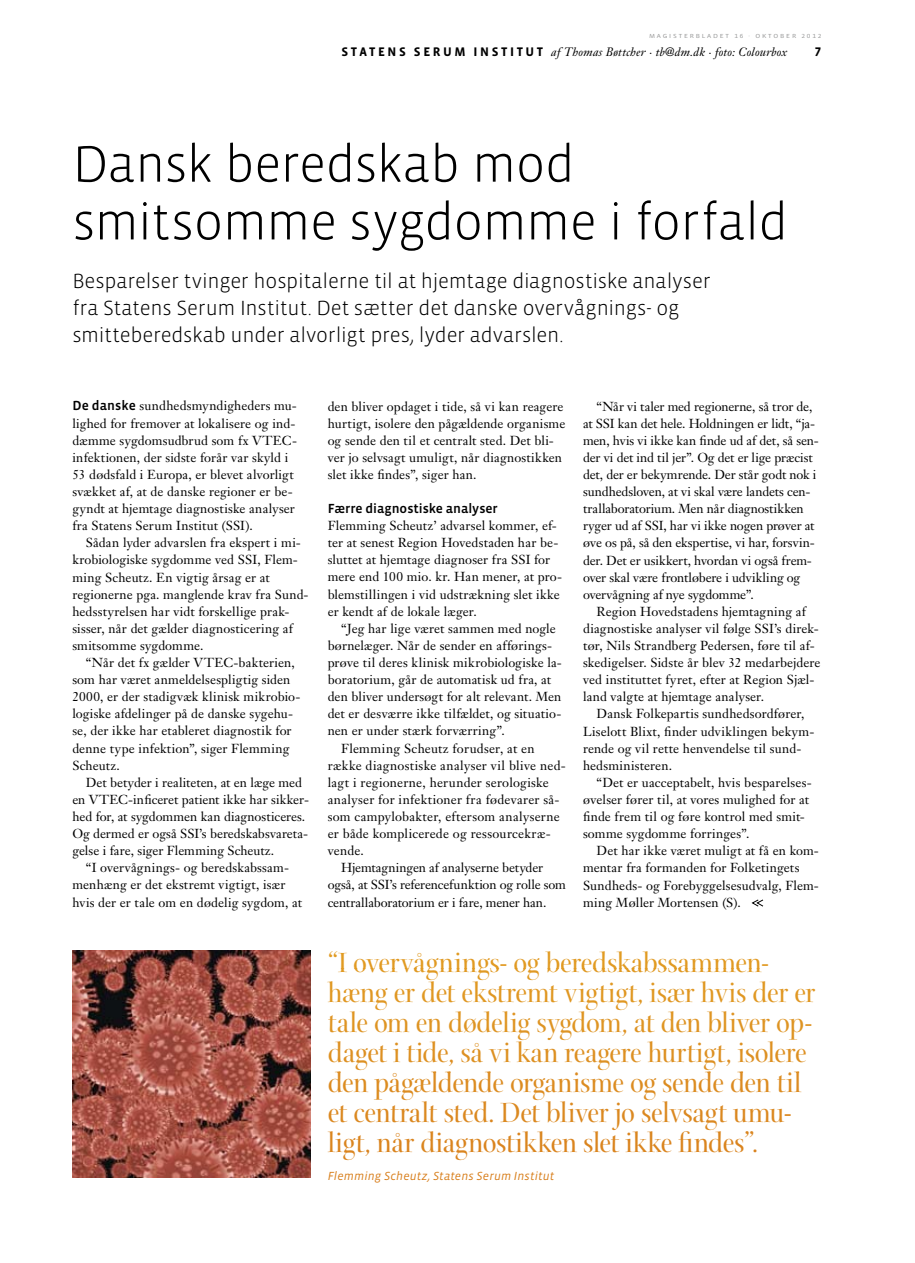
<style>
.page{position:relative;width:915px;height:1263px;background:#fff}
.page>*{position:absolute;margin:0;border:0;box-sizing:border-box;transform-origin:0 0}
.t1{font:300 52.5px/57.8px "Vista Sans OT";letter-spacing:-.02em;color:#000}
.t2{font:30px/30px "Arepo";letter-spacing:-.015em;color:#db8820}
.t3{font:300 21px/27px "Vista Sans OT";letter-spacing:-.01em;color:#000}
.t4{font:500 13.5px "Vista Sans OT";color:#000}
.t5{font:12.9px/17.1px "Janson Text";letter-spacing:.01em;color:#000}
.t6{font:12.9px/17.1px "Janson Text";letter-spacing:-.01em;color:#000}
.t7{font:12.9px "Janson Text";letter-spacing:-.015em;color:#000}
.t8{font:700 12.75px "Vista Sans OT";color:#000}
.t9{font:italic 12px "Janson Text";letter-spacing:.015em;color:#000}
.t10{font:italic 12px "Vista Sans OT";letter-spacing:.005em;color:#d87f1c}
.t11{font:6px "Vista Sans OT";letter-spacing:.25em;color:#979898;scale:1.2 1}
.s1{font-family:"Vista Sans OT";font-weight:700;font-style:normal;font-size:12.75px}
.s2{font-family:"Vista Sans OT";font-weight:500;font-size:13.5px}
.s3{color:#e19b22}
.s4{color:#e19a22}
.s5{color:#e09822}
.s6{color:#e09722}
.s7{color:#df9622}
.s8{color:#df9422}
.s9{color:#de9423}
.s10{color:#df9522}
.s11{color:#de9223}
.s12{color:#de9122}
.s13{color:#dd9022}
.s14{color:#dd9122}
.s15{color:#dd8e22}
.s16{color:#dc8d21}
.s17{color:#dc8c21}
.s18{color:#dc8b21}
.s19{color:#db8920}
.s20{color:#da861f}
.s21{color:#da851e}
.s22{color:#da841e}
.s23{color:#d9821d}
.s24{color:#d87e1c}
</style>
<div class="page">
<svg style="left:751px;top:899px;width:12px;height:8px"></svg>
<img style="left:72px;top:950px;width:238px;height:228px">
<p class="t11" style="left:648px;top:33px;width:145px">MAGISTERBLADET 16 · OKTOBER 2012</p>
<p class="t9" style="left:341px;top:47px;width:447px"><span class="s1">S TAT E N S S E R U M I N S T I T U T</span> af Thomas Bøttcher · tb@dm.dk · foto: Colourbox</p>
<p class="t8" style="left:814px;top:47px;width:8px">7</p>
<h1 class="t1" style="left:72px;top:137px;width:717px">Dansk beredskab mod smitsomme sygdomme i forfald</h1>
<h3 class="t3" style="left:72px;top:268px;width:639px">Besparelser tvinger hospitalerne til at hjemtage diagnostiske analyser fra Statens Serum Institut. Det sætter det danske overvågnings- og smitteberedskab under alvorligt pres, lyder advarslen.</h3>
<p class="t5" style="left:72px;top:399px;width:226px"><span class="s2">De danske</span> sundhedsmyndigheders mu&shy;lighed for fremover at lokalisere og ind&shy;dæmme sygdomsudbrud som fx VTEC&shy;infektionen, der sidste forår var skyld i 53 dødsfald i Europa, er blevet alvorligt svækket af, at de danske regioner er be&shy;gyndt at hjemtage diagnostiske analyser fra Statens Serum Institut (SSI).</p>
<p class="t5" style="left:72px;top:535px;width:238px;text-indent:14px">Sådan lyder advarslen fra ekspert i mi&shy;krobiologiske sygdomme ved SSI, Flem&shy;ming Scheutz. En vigtig årsag er at regionerne pga. manglende krav fra Sund&shy;hedsstyrelsen har vidt forskellige prak&shy;sisser, når det gælder diagnosticering af smitsomme sygdomme.</p>
<p class="t5" style="left:72px;top:655px;width:229px;text-indent:14px">“Når det fx gælder VTEC-bakterien, som har været anmeldelsespligtig siden 2000, er der stadigvæk klinisk mikrobio&shy;logiske afdelinger på de danske sygehu&shy;se, der ikke har etableret diagnostik for denne type infektion”, siger Flemming Scheutz.</p>
<p class="t5" style="left:86px;top:775px;width:217px">Det betyder i realiteten, at en læge med</p>
<p class="t5" style="left:72px;top:792px;width:238px">en VTEC-inficeret patient ikke har sikker-</p>
<p class="t5" style="left:72px;top:809px;width:234px">hed for, at sygdommen kan diagnosticeres.</p>
<p class="t5" style="left:72px;top:826px;width:237px">Og dermed er også SSI’s beredskabsvareta-</p>
<p class="t5" style="left:72px;top:843px;width:203px">gelse i fare, siger Flemming Scheutz.</p>
<p class="t5" style="left:86px;top:860px;width:205px">“I overvågnings- og beredskabssam-</p>
<p class="t5" style="left:72px;top:878px;width:214px">menhæng er det ekstremt vigtigt, især</p>
<p class="t5" style="left:72px;top:895px;width:231px">hvis der er tale om en dødelig sygdom, at</p>
<p class="t5" style="left:327px;top:399px;width:239px">den bliver opdaget i tide, så vi kan reagere hurtigt, isolere den pågældende organisme og sende den til et centralt sted. Det bli&shy;ver jo selvsagt umuligt, når diagnostikken slet ikke findes”, siger han.</p>
<p class="t4" style="left:327px;top:502px;width:172px">Færre diagnostiske analyser</p>
<p class="t5" style="left:327px;top:518px;width:236px">Flemming Scheutz’ advarsel kommer, ef&shy;ter at senest Region Hovedstaden har be&shy;sluttet at hjemtage diagnoser fra SSI for mere end 100 mio. kr. Han mener, at pro&shy;blemstillingen i vid udstrækning slet ikke er kendt af de lokale læger.</p>
<p class="t5" style="left:341px;top:621px;width:216px">“Jeg har lige været sammen med nogle</p>
<p class="t5" style="left:327px;top:638px;width:226px">børnelæger. Når de sender en afførings-</p>
<p class="t5" style="left:327px;top:655px;width:235px">prøve til deres klinisk mikrobiologiske la-</p>
<p class="t5" style="left:327px;top:672px;width:225px">boratorium, går de automatisk ud fra, at</p>
<p class="t5" style="left:327px;top:689px;width:235px">den bliver undersøgt for alt relevant. Men</p>
<p class="t5" style="left:327px;top:706px;width:235px">det er desværre ikke tilfældet, og situatio-</p>
<p class="t5" style="left:327px;top:724px;width:178px">nen er under stærk forværring”.</p>
<p class="t5" style="left:341px;top:741px;width:195px">Flemming Scheutz forudser, at en</p>
<p class="t5" style="left:327px;top:758px;width:239px">række diagnostiske analyser vil blive ned-</p>
<p class="t5" style="left:327px;top:775px;width:223px">lagt i regionerne, herunder serologiske</p>
<p class="t5" style="left:327px;top:792px;width:233px">analyser for infektioner fra fødevarer så-</p>
<p class="t5" style="left:327px;top:809px;width:233px">som campylobakter, eftersom analyserne</p>
<p class="t5" style="left:327px;top:826px;width:224px">er både komplicerede og ressourcekræ-</p>
<p class="t5" style="left:327px;top:843px;width:38px">vende.</p>
<p class="t6" style="left:341px;top:860px;width:203px">Hjemtagningen af analyserne betyder</p>
<p class="t7" style="left:327px;top:880px;width:240px">også, at SSI’s referencefunktion og rolle som</p>
<p class="t6" style="left:327px;top:895px;width:220px">centrallaboratorium er i fare, mener han.</p>
<p class="t6" style="left:583px;top:399px;width:237px;text-indent:14px">“Når vi taler med regionerne, så tror de, at SSI kan det hele. Holdningen er lidt, “ja&shy;men, hvis vi ikke kan finde ud af det, så sen&shy;der vi det ind til jer”. Og det er lige præcist det, der er bekymrende. Der står godt nok i sundhedsloven, at vi skal være landets cen&shy;trallaboratorium. Men når diagnostikken ryger ud af SSI, har vi ikke nogen prøver at øve os på, så den ekspertise, vi har, forsvin&shy;der. Det er usikkert, hvordan vi også frem&shy;over skal være frontløbere i udvikling og overvågning af nye sygdomme”.</p>
<p class="t5" style="left:583px;top:604px;width:239px;text-indent:14px">Region Hovedstadens hjemtagning af diagnostiske analyser vil følge SSI’s direk&shy;tør, Nils Strandberg Pedersen, føre til af&shy;skedigelser. Sidste år blev 32 medarbejdere ved instituttet fyret, efter at Region Sjæl&shy;land valgte at hjemtage analyser.</p>
<p class="t5" style="left:583px;top:707px;width:233px;text-indent:14px">Dansk Folkepartis sundhedsordfører, Liselott Blixt, finder udviklingen bekym&shy;rende og vil rette henvendelse til sund&shy;hedsministeren.</p>
<p class="t5" style="left:583px;top:775px;width:230px;text-indent:14px">“Det er uacceptabelt, hvis besparelses&shy;øvelser fører til, at vores mulighed for at finde frem til og føre kontrol med smit&shy;somme sygdomme forringes”.</p>
<p class="t5" style="left:583px;top:843px;width:237px;text-indent:14px">Det har ikke været muligt at få en kom&shy;mentar fra formanden for Folketingets Sundheds- og Forebyggelsesudvalg, Flem&shy;ming Møller Mortensen (S).</p>
<p class="t2" style="left:327px;top:951px;width:489px"><span class="s3">“I</span> <span class="s4">overv</span><span class="s3">å</span><span class="s4">gn</span><span class="s3">i</span><span class="s4">ngs- og</span> <span class="s3">b</span><span class="s4">ere</span><span class="s3">d</span><span class="s4">s</span><span class="s3">k</span><span class="s4">a</span><span class="s3">b</span><span class="s4">ssammen&shy;</span><span class="s5">h</span><span class="s6">æng er</span> <span class="s5">d</span><span class="s6">e</span><span class="s5">t</span> <span class="s6">e</span><span class="s5">k</span><span class="s6">s</span><span class="s5">t</span><span class="s6">rem</span><span class="s5">t</span> <span class="s6">v</span><span class="s5">i</span><span class="s6">g</span><span class="s5">ti</span><span class="s6">g</span><span class="s5">t</span><span class="s7">,</span> <span class="s5">i</span><span class="s6">sær</span> <span class="s5">h</span><span class="s6">v</span><span class="s5">i</span><span class="s6">s</span> <span class="s5">d</span><span class="s6">er er </span><span class="s8">t</span><span class="s9">a</span><span class="s10">l</span><span class="s9">e om en</span> <span class="s10">d</span><span class="s9">ø</span><span class="s10">d</span><span class="s9">e</span><span class="s10">l</span><span class="s8">i</span><span class="s9">g syg</span><span class="s10">d</span><span class="s9">om</span><span class="s11">,</span> <span class="s9">a</span><span class="s8">t</span> <span class="s10">d</span><span class="s9">en</span> <span class="s10">bl</span><span class="s8">i</span><span class="s9">ver op&shy;</span><span class="s12">d</span><span class="s13">aget</span> <span class="s14">i</span> <span class="s13">t</span><span class="s14">i</span><span class="s12">d</span><span class="s13">e</span><span class="s15">,</span> <span class="s13">s</span><span class="s14">å</span> <span class="s13">v</span><span class="s14">i</span> <span class="s12">k</span><span class="s13">an reagere</span> <span class="s12">h</span><span class="s13">urt</span><span class="s14">i</span><span class="s13">gt</span><span class="s15">,</span> <span class="s14">i</span><span class="s13">so</span><span class="s12">l</span><span class="s13">ere </span><span class="s16">d</span><span class="s17">en p</span><span class="s18">å</span><span class="s17">gæ</span><span class="s16">ld</span><span class="s17">en</span><span class="s16">d</span><span class="s17">e organ</span><span class="s16">i</span><span class="s17">sme og sen</span><span class="s16">d</span><span class="s17">e</span> <span class="s16">d</span><span class="s17">en t</span><span class="s16">il </span>et centra<span class="s19">l</span>t ste<span class="s19">d</span><span class="s20">.</span> <span class="s19">D</span>et <span class="s19">bli</span>ver <span class="s19">j</span>o se<span class="s19">l</span>vsagt umu&shy;<span class="s21">l</span><span class="s22">igt</span><span class="s23">,</span> <span class="s22">når</span> <span class="s21">d</span><span class="s22">iagnosti</span><span class="s21">kk</span><span class="s22">en s</span><span class="s21">l</span><span class="s22">et i</span><span class="s21">kk</span><span class="s22">e</span> <span class="s21">fi</span><span class="s22">n</span><span class="s21">d</span><span class="s22">es</span><span class="s21">”</span><span class="s23">.</span></p>
<p class="t10" style="left:327px;top:1170px;width:228px">Flemmi<span class="s24">ng</span> Scheut<span class="s24">z,</span> Statens S<span class="s24">eru</span>m Institut</p>
</div>
